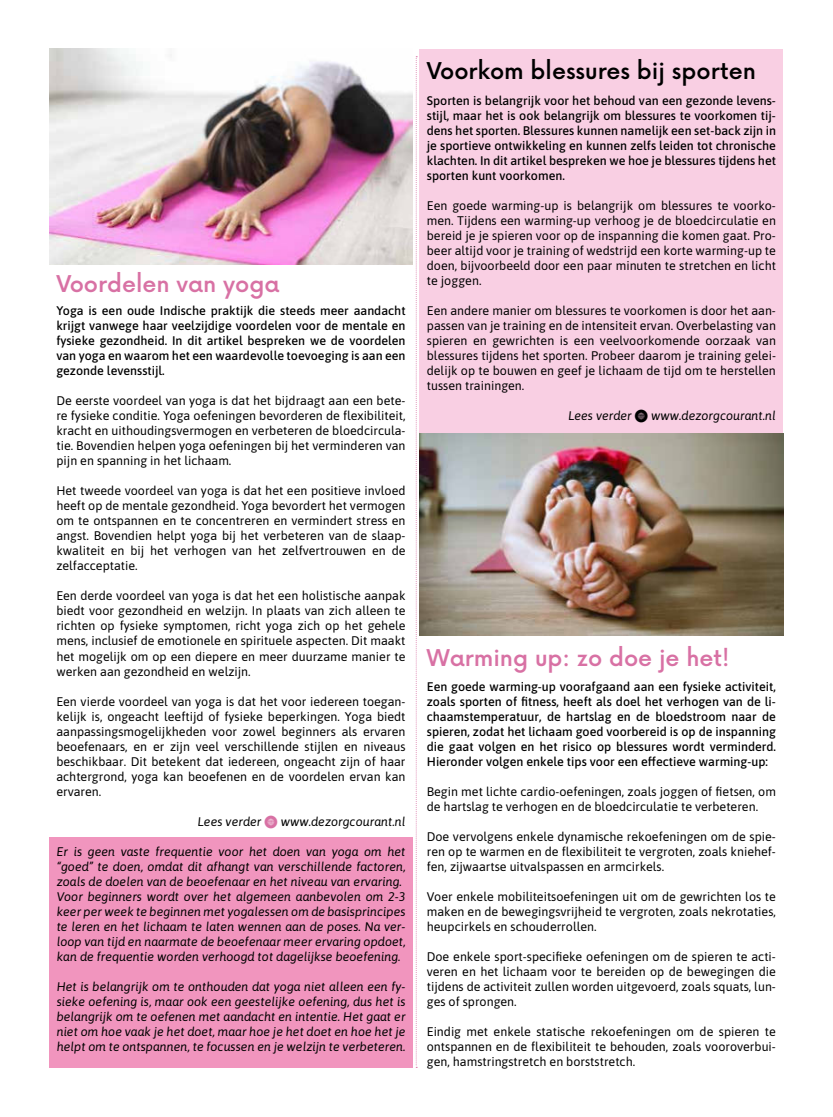
<style>
.page{position:relative;width:833px;height:1117px;background:#fff}
.page>*{position:absolute;margin:0;border:0;box-sizing:border-box;transform-origin:0 0}
.t1{font:500 22.5px "Now";color:#d871a4}
.t2{font:500 22.5px "Now";color:#000}
.t3{font:12.5px/15px "Asap";color:#000;text-align:justify}
.t4{font:500 12.5px/15px "Asap";color:#000;text-align:justify}
.t5{font:italic 12.5px/15px "Asap";color:#000}
.s1{font-family:"Social Media Circled";font-style:normal;color:#d871a4}
.s2{font-family:"Social Media Circled";font-style:normal}
</style>
<div class="page">
<div style="left:420px;top:49px;width:363px;height:412px;background:#f9cfe3"></div>
<img style="left:49px;top:49px;width:363px;height:215px">
<img style="left:420px;top:433px;width:363px;height:202px">
<svg style="left:416px;top:56px;width:1px;height:1011px"></svg>
<div style="left:50px;top:836px;width:362px;height:66px;background:#f195be"></div>
<div style="left:50px;top:881px;width:362px;height:96px;background:#f195be"></div>
<div style="left:50px;top:971px;width:362px;height:96px;background:#f195be"></div>
<h1 class="t1" style="left:56px;top:272px;width:225px">Voordelen van yoga</h1>
<p class="t4" style="left:56px;top:304px;width:351px">Yoga is een oude Indische praktijk die steeds meer aandacht krijgt vanwege haar veelzijdige voordelen voor de mentale en fysieke gezondheid. In dit artikel bespreken we de voordelen van yoga en waarom het een waardevolle toevoeging is aan een gezonde levensstijl.</p>
<p class="t3" style="left:56px;top:394px;width:351px">De eerste voordeel van yoga is dat het bijdraagt aan een bete&shy;re fysieke conditie. Yoga oefeningen bevorderen de flexibiliteit, kracht en uithoudingsvermogen en verbeteren de bloedcircula&shy;tie. Bovendien helpen yoga oefeningen bij het verminderen van pijn en spanning in het lichaam.</p>
<p class="t3" style="left:56px;top:484px;width:351px">Het tweede voordeel van yoga is dat het een positieve invloed heeft op de mentale gezondheid. Yoga bevordert het vermogen om te ontspannen en te concentreren en vermindert stress en angst. Bovendien helpt yoga bij het verbeteren van de slaap&shy;kwaliteit en bij het verhogen van het zelfvertrouwen en de zelfacceptatie.</p>
<p class="t3" style="left:56px;top:589px;width:351px">Een derde voordeel van yoga is dat het een holistische aanpak biedt voor gezondheid en welzijn. In plaats van zich alleen te richten op fysieke symptomen, richt yoga zich op het gehele mens, inclusief de emotionele en spirituele aspecten. Dit maakt het mogelijk om op een diepere en meer duurzame manier te werken aan gezondheid en welzijn.</p>
<p class="t3" style="left:56px;top:694px;width:351px">Een vierde voordeel van yoga is dat het voor iedereen toegan&shy;kelijk is, ongeacht leeftijd of fysieke beperkingen. Yoga biedt aanpassingsmogelijkheden voor zowel beginners als ervaren beoefenaars, en er zijn veel verschillende stijlen en niveaus beschikbaar. Dit betekent dat iedereen, ongeacht zijn of haar achtergrond, yoga kan beoefenen en de voordelen ervan kan ervaren.</p>
<p class="t5" style="left:198px;top:814px;width:209px">Lees verder <span class="s1">K</span> www.dezorgcourant.nl</p>
<p class="t5" style="left:57px;top:844px;width:350px">Er is geen vaste frequentie voor het doen van yoga om het “goed” te doen, omdat dit afhangt van verschillende factoren, zoals de doelen van de beoefenaar en het niveau van ervaring.<br>Voor beginners wordt over het algemeen aanbevolen om 2-3 keer per week te beginnen met yogalessen om de basisprincipes te leren en het lichaam te laten wennen aan de poses. Na ver&shy;loop van tijd en naarmate de beoefenaar meer ervaring opdoet, kan de frequentie worden verhoogd tot dagelijkse beoefening.</p>
<p class="t5" style="left:57px;top:979px;width:350px;text-align:justify">Het is belangrijk om te onthouden dat yoga niet alleen een fy&shy;sieke oefening is, maar ook een geestelijke oefening, dus het is belangrijk om te oefenen met aandacht en intentie. Het gaat er niet om hoe vaak je het doet, maar hoe je het doet en hoe het je helpt om te ontspannen, te focussen en je welzijn te verbeteren.</p>
<h1 class="t2" style="left:427px;top:59px;width:331px">Voorkom blessures bij sporten</h1>
<p class="t4" style="left:427px;top:94px;width:351px">Sporten is belangrijk voor het behoud van een gezonde levens&shy;stijl, maar het is ook belangrijk om blessures te voorkomen tij&shy;dens het sporten. Blessures kunnen namelijk een set-back zijn in je sportieve ontwikkeling en kunnen zelfs leiden tot chronische klachten. In dit artikel bespreken we hoe je blessures tijdens het sporten kunt voorkomen.</p>
<p class="t3" style="left:427px;top:199px;width:351px">Een goede warming-up is belangrijk om blessures te voorko&shy;men. Tijdens een warming-up verhoog je de bloedcirculatie en bereid je je spieren voor op de inspanning die komen gaat. Pro&shy;beer altijd voor je training of wedstrijd een korte warming-up te doen, bijvoorbeeld door een paar minuten te stretchen en licht te joggen.</p>
<p class="t3" style="left:427px;top:304px;width:351px">Een andere manier om blessures te voorkomen is door het aan&shy;passen van je training en de intensiteit ervan. Overbelasting van spieren en gewrichten is een veelvoorkomende oorzaak van blessures tijdens het sporten. Probeer daarom je training gelei&shy;delijk op te bouwen en geef je lichaam de tijd om te herstellen tussen trainingen.</p>
<p class="t5" style="left:568px;top:409px;width:209px">Lees verder <span class="s2">K</span> www.dezorgcourant.nl</p>
<h1 class="t1" style="left:427px;top:646px;width:304px">Warming up: zo doe je het!</h1>
<p class="t4" style="left:427px;top:679px;width:351px">Een goede warming-up voorafgaand aan een fysieke activiteit, zoals sporten of fitness, heeft als doel het verhogen van de li&shy;chaamstemperatuur, de hartslag en de bloedstroom naar de spieren, zodat het lichaam goed voorbereid is op de inspanning die gaat volgen en het risico op blessures wordt verminderd.<br>Hieronder volgen enkele tips voor een effectieve warming-up:</p>
<p class="t3" style="left:427px;top:782px;width:350px">Begin met lichte cardio-oefeningen, zoals joggen of fietsen, om de hartslag te verhogen en de bloedcirculatie te verbeteren.</p>
<p class="t3" style="left:427px;top:829px;width:350px">Doe vervolgens enkele dynamische rekoefeningen om de spie&shy;ren op te warmen en de flexibiliteit te vergroten, zoals kniehef&shy;fen, zijwaartse uitvalspassen en armcirkels.</p>
<p class="t3" style="left:427px;top:889px;width:351px">Voer enkele mobiliteitsoefeningen uit om de gewrichten los te maken en de bewegingsvrijheid te vergroten, zoals nekrotaties, heupcirkels en schouderrollen.</p>
<p class="t3" style="left:427px;top:947px;width:351px">Doe enkele sport-specifieke oefeningen om de spieren te acti&shy;veren en het lichaam voor te bereiden op de bewegingen die tijdens de activiteit zullen worden uitgevoerd, zoals squats, lun&shy;ges of sprongen.</p>
<p class="t3" style="left:427px;top:1024px;width:350px">Eindig met enkele statische rekoefeningen om de spieren te ontspannen en de flexibiliteit te behouden, zoals vooroverbui&shy;gen, hamstringstretch en borststretch.</p>
</div>
